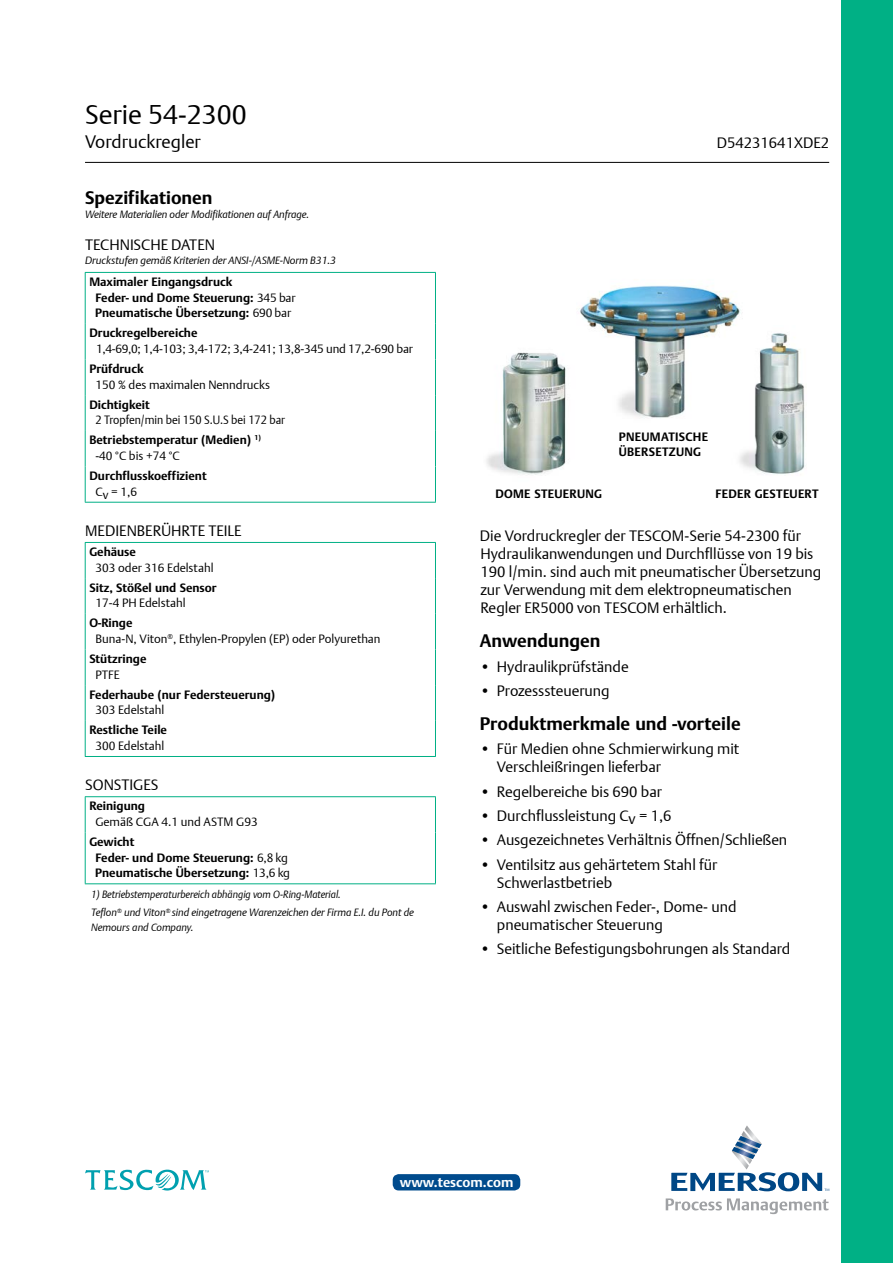
<style>
.page{position:relative;width:893px;height:1263px;background:#fff}
.page>*{position:absolute;margin:0;border:0;box-sizing:border-box;transform-origin:0 0}
.t1{font:27px "DTL Argo T Light";color:#000}
.t2{font:700 18px "DTL Argo T";color:#000}
.t3{font:18px "DTL Argo T Light";color:#000}
.t4{font:15px/18px "DTL Argo T Light";color:#000}
.t5{font:700 13.5px "DTL Argo T";color:#fff}
.t6{font:700 12px/15.8px "DTL Argo T";color:#000}
.t7{font:12px "DTL Argo T Light";color:#000}
.t8{font:700 12px/14.4px "DTL Argo T";letter-spacing:.025em;color:#000}
.t9{font:12px "DTL Argo T Light";color:#000;scale:.93 1}
.t10{font:italic 10.5px/18.5px "DTL Argo T Light";letter-spacing:-.005em;color:#000;scale:.96 1}
.t11{font:italic 10.5px "DTL Argo T Light";letter-spacing:-.005em;color:#000}
.s1{font-family:"DTL Argo T Light";font-weight:400}
</style>
<div class="page">
<div style="left:842px;top:0;width:51px;height:1263px;background:#00b085"></div>
<hr style="left:85px;top:162px;width:744px;height:1px;background:#000">
<img style="left:486px;top:352px;width:80px;height:123px">
<img style="left:739px;top:333px;width:66px;height:141px">
<hr style="left:85px;top:272px;width:351px;height:1px;background:#00b085">
<hr style="left:435px;top:324px;width:1px;height:35px;background:#00b085">
<hr style="left:85px;top:502px;width:351px;height:1px;background:#00b085">
<hr style="left:85px;top:273px;width:1px;height:51px;background:#00b085">
<hr style="left:435px;top:273px;width:1px;height:51px;background:#00b085">
<hr style="left:85px;top:324px;width:1px;height:35px;background:#00b085">
<hr style="left:85px;top:359px;width:1px;height:36px;background:#00b085">
<hr style="left:435px;top:359px;width:1px;height:36px;background:#00b085">
<hr style="left:85px;top:395px;width:1px;height:36px;background:#00b085">
<hr style="left:435px;top:395px;width:1px;height:36px;background:#00b085">
<hr style="left:85px;top:431px;width:1px;height:35px;background:#00b085">
<hr style="left:435px;top:431px;width:1px;height:35px;background:#00b085">
<hr style="left:85px;top:466px;width:1px;height:36px;background:#00b085">
<hr style="left:435px;top:466px;width:1px;height:36px;background:#00b085">
<hr style="left:85px;top:542px;width:351px;height:1px;background:#00b085">
<hr style="left:85px;top:543px;width:1px;height:35px;background:#00b085">
<hr style="left:435px;top:543px;width:1px;height:35px;background:#00b085">
<hr style="left:85px;top:578px;width:1px;height:36px;background:#00b085">
<hr style="left:435px;top:578px;width:1px;height:36px;background:#00b085">
<hr style="left:85px;top:614px;width:1px;height:35px;background:#00b085">
<hr style="left:435px;top:614px;width:1px;height:35px;background:#00b085">
<hr style="left:85px;top:649px;width:1px;height:36px;background:#00b085">
<hr style="left:435px;top:649px;width:1px;height:36px;background:#00b085">
<hr style="left:85px;top:685px;width:1px;height:36px;background:#00b085">
<hr style="left:435px;top:685px;width:1px;height:36px;background:#00b085">
<hr style="left:85px;top:721px;width:1px;height:35px;background:#00b085">
<hr style="left:435px;top:721px;width:1px;height:35px;background:#00b085">
<hr style="left:85px;top:756px;width:351px;height:1px;background:#00b085">
<hr style="left:85px;top:796px;width:351px;height:1px;background:#00b085">
<hr style="left:85px;top:797px;width:1px;height:35px;background:#00b085">
<hr style="left:435px;top:797px;width:1px;height:35px;background:#00b085">
<hr style="left:85px;top:832px;width:1px;height:51px;background:#00b085">
<hr style="left:435px;top:832px;width:1px;height:51px;background:#00b085">
<hr style="left:85px;top:883px;width:351px;height:1px;background:#00b085">
<img style="left:580px;top:285px;width:165px;height:140px">
<svg style="left:671px;top:1125px;width:158px;height:66px"></svg>
<svg style="left:666px;top:1198px;width:162px;height:16px"></svg>
<svg style="left:85px;top:1170px;width:124px;height:20px"></svg>
<div style="left:393px;top:1174px;width:127px;height:16px;background:#004b8d;border-radius:6px"></div>
<h1 class="t1" style="left:85px;top:98px;width:163px">Serie 54-2300</h1>
<p class="t3" style="left:85px;top:131px;width:117px">Vordruckregler</p>
<p class="t4" style="left:717px;top:133px;width:114px">D54231641XDE2</p>
<p class="t2" style="left:85px;top:187px;width:129px">Spezifikationen</p>
<p class="t11" style="left:85px;top:208px;width:226px">Weitere Materialien oder Modifikationen auf Anfrage.</p>
<p class="t4" style="left:85px;top:236px;width:131px">TECHNISCHE DATEN</p>
<p class="t11" style="left:85px;top:254px;width:252px">Druckstufen gemäß Kriterien der ANSI-/ASME-Norm B31.3</p>
<p class="t6" style="left:95px;top:274px;width:202px;text-indent:-6px">Maximaler Eingangsdruck<br>Feder- und Dome Steuerung: <span class="s1">345 bar<br></span>Pneumatische Übersetzung: <span class="s1">690 bar</span></p>
<p class="t6" style="left:89px;top:325px;width:110px">Druckregelbereiche</p>
<p class="t7" style="left:96px;top:342px;width:319px">1,4-69,0; 1,4-103; 3,4-172; 3,4-241; 13,8-345 und 17,2-690 bar</p>
<p class="t6" style="left:89px;top:361px;width:56px">Prüfdruck</p>
<p class="t7" style="left:95px;top:377px;width:176px">150 % des maximalen Nenndrucks</p>
<p class="t6" style="left:89px;top:396px;width:62px">Dichtigkeit</p>
<p class="t9" style="left:95px;top:413px;width:205px">2 Tropfen/min bei 150 S.U.S bei 172 bar</p>
<p class="t6" style="left:89px;top:432px;width:173px">Betriebstemperatur (Medien) <sup>1)</sup></p>
<p class="t7" style="left:95px;top:449px;width:86px">-40 °C bis +74 °C</p>
<p class="t6" style="left:89px;top:468px;width:119px">Durchflusskoeffizient</p>
<p class="t7" style="left:95px;top:484px;width:43px">Cv = 1,6</p>
<p class="t4" style="left:85px;top:522px;width:158px">MEDIENBERÜHRTE TEILE</p>
<p class="t6" style="left:89px;top:544px;width:48px">Gehäuse</p>
<p class="t7" style="left:95px;top:560px;width:120px">303 oder 316 Edelstahl</p>
<p class="t6" style="left:89px;top:579px;width:129px">Sitz, Stößel und Sensor</p>
<p class="t7" style="left:95px;top:596px;width:92px">17-4 PH Edelstahl</p>
<p class="t6" style="left:89px;top:615px;width:45px">O-Ringe</p>
<p class="t7" style="left:95px;top:632px;width:287px">Buna-N, Viton<sup>®</sup>, Ethylen-Propylen (EP) oder Polyurethan</p>
<p class="t6" style="left:89px;top:651px;width:59px">Stützringe</p>
<p class="t7" style="left:95px;top:667px;width:26px">PTFE</p>
<p class="t6" style="left:89px;top:686px;width:187px">Federhaube (nur Federsteuerung)</p>
<p class="t7" style="left:95px;top:703px;width:71px">303 Edelstahl</p>
<p class="t6" style="left:89px;top:722px;width:79px">Restliche Teile</p>
<p class="t7" style="left:95px;top:739px;width:71px">300 Edelstahl</p>
<p class="t4" style="left:85px;top:776px;width:75px">SONSTIGES</p>
<p class="t6" style="left:89px;top:798px;width:57px">Reinigung</p>
<p class="t7" style="left:95px;top:815px;width:164px">Gemäß CGA 4.1 und ASTM G93</p>
<p class="t6" style="left:95px;top:834px;width:196px;text-indent:-6px">Gewicht<br>Feder- und Dome Steuerung: <span class="s1">6,8 kg<br></span>Pneumatische Übersetzung: <span class="s1">13,6 kg</span></p>
<p class="t10" style="left:91px;top:885px;width:338px">1) Betriebstemperaturbereich abhängig vom O-Ring-Material.<br>Teflon<sup>®</sup> und Viton<sup>®</sup> sind eingetragene Warenzeichen der Firma E.I. du Pont de</p>
<p class="t11" style="left:91px;top:921px;width:104px">Nemours and Company.</p>
<p class="t8" style="left:619px;top:430px;width:91px">PNEUMATISCHE<br>ÜBERSETZUNG</p>
<p class="t8" style="left:495px;top:487px;width:108px">DOME STEUERUNG</p>
<p class="t8" style="left:715px;top:487px;width:105px">FEDER GESTEUERT</p>
<p class="t4" style="left:480px;top:527px;width:343px">Die Vordruckregler der TESCOM-Serie 54-2300 für Hydraulikanwendungen und Durchfllüsse von 19 bis 190 l/min. sind auch mit pneumatischer Übersetzung zur Verwendung mit dem elektropneumatischen Regler ER5000 von TESCOM erhältlich.</p>
<p class="t2" style="left:480px;top:630px;width:122px">Anwendungen</p>
<p class="t4" style="left:480px;top:657px;width:150px">• Hydraulikprüfstände</p>
<p class="t4" style="left:480px;top:681px;width:131px">• Prozesssteuerung</p>
<p class="t2" style="left:480px;top:713px;width:262px">Produktmerkmale und -vorteile</p>
<p class="t4" style="left:497px;top:740px;width:244px;text-indent:-17px">• Für Medien ohne Schmierwirkung mit<br>Verschleißringen lieferbar</p>
<p class="t4" style="left:480px;top:782px;width:184px">• Regelbereiche bis 690 bar</p>
<p class="t4" style="left:480px;top:806px;width:193px">• Durchflussleistung Cv = 1,6</p>
<p class="t4" style="left:480px;top:831px;width:309px">• Ausgezeichnetes Verhältnis Öffnen/Schließen</p>
<p class="t4" style="left:497px;top:855px;width:222px;text-indent:-17px">• Ventilsitz aus gehärtetem Stahl für<br>Schwerlastbetrieb</p>
<p class="t4" style="left:497px;top:897px;width:241px;text-indent:-17px">• Auswahl zwischen Feder-, Dome- und pneumatischer Steuerung</p>
<p class="t4" style="left:480px;top:940px;width:312px">• Seitliche Befestigungsbohrungen als Standard</p>
<p class="t5" style="left:400px;top:1174px;width:115px">www.tescom.com</p>
</div>
